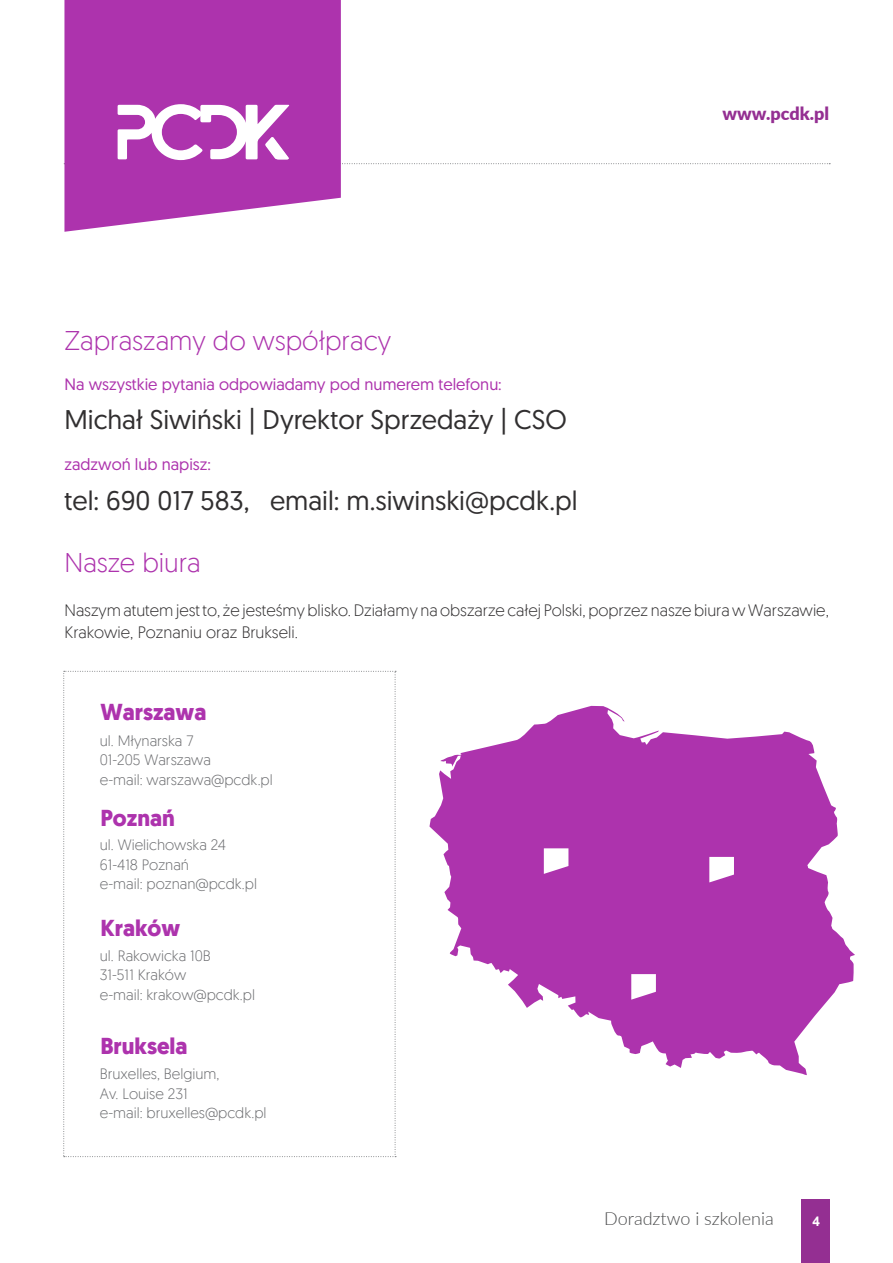
<style>
.page{position:relative;width:893px;height:1263px;background:#fff}
.page>*{position:absolute;margin:0;border:0;box-sizing:border-box;transform-origin:0 0}
.Slogan{font:27px "Geomanist";color:#312f30}
.Head{font:300 27px "Geomanist";color:#ad33ad}
.Head-2{font:700 22.5px "Geomanist";color:#ad33ad}
.Head-3{font:300 18px "Lato";color:#4b4c4d}
.Head-4{font:900 18px "Lato";color:#942f92}
.Head-5{font:300 16.5px/22.5px "Geomanist";color:#312f30}
.Head-6{font:16.5px "Geomanist";color:#ad33ad}
.Head-7{font:300 15px "Geomanist";color:#6c6d70}
.Tekst_ogolny{font:700 13.5px "Arial";color:#fff}
</style>
<div class="page">
<div style="left:801px;top:1199px;width:29px;height:64px;background:#942f92"></div>
<svg style="left:64px;top:0;width:277px;height:232px;background:#b547b5"></svg>
<svg style="left:64px;top:104px;width:766px;height:60px"></svg>
<svg style="left:429px;top:706px;width:426px;height:369px;fill:#ad33ad"></svg>
<svg style="left:544px;top:848px;width:24px;height:26px"></svg>
<svg style="left:709px;top:857px;width:25px;height:25px"></svg>
<svg style="left:631px;top:974px;width:25px;height:26px"></svg>
<svg style="left:63px;top:671px;width:333px;height:486px"></svg>
<p class="Head" style="left:64px;top:323px;width:328px">Zapraszamy do współpracy</p>
<p class="Head-6" style="left:64px;top:373px;width:439px">Na wszystkie pytania odpowiadamy pod numerem telefonu:</p>
<p class="Slogan" style="left:64px;top:402px;width:504px">Michał Siwiński | Dyrektor Sprzedaży | CSO</p>
<p class="Head-6" style="left:64px;top:454px;width:148px">zadzwoń lub napisz:</p>
<p class="Slogan" style="left:64px;top:483px;width:515px">tel: 690 017 583, email: m.siwinski@pcdk.pl</p>
<p class="Head" style="left:64px;top:545px;width:138px">Nasze biura</p>
<p class="Head-4" style="left:722px;top:100px;width:108px">www.pcdk.pl</p>
<p class="Head-5" style="left:64px;top:598px;width:766px">Naszym atutem jest to, że jesteśmy blisko. Działamy na obszarze całej Polski, poprzez nasze biura w Warszawie,<br>Krakowie, Poznaniu oraz Brukseli.</p>
<p class="Head-2" style="left:100px;top:697px;width:108px">Warszawa</p>
<p class="Head-7" style="left:100px;top:731px;width:95px">ul. Młynarska 7</p>
<p class="Head-7" style="left:100px;top:750px;width:113px">01-205 Warszawa</p>
<p class="Head-7" style="left:100px;top:770px;width:174px">e-mail: warszawa@pcdk.pl</p>
<p class="Head-2" style="left:100px;top:803px;width:76px">Poznań</p>
<p class="Head-7" style="left:100px;top:835px;width:128px">ul. Wielichowska 24</p>
<p class="Head-7" style="left:100px;top:855px;width:91px">61-418 Poznań</p>
<p class="Head-7" style="left:100px;top:874px;width:159px">e-mail: poznan@pcdk.pl</p>
<p class="Head-2" style="left:100px;top:913px;width:81px">Kraków</p>
<p class="Head-7" style="left:100px;top:946px;width:112px">ul. Rakowicka 10B</p>
<p class="Head-7" style="left:100px;top:965px;width:88px">31-511 Kraków</p>
<p class="Head-7" style="left:100px;top:985px;width:157px">e-mail: krakow@pcdk.pl</p>
<p class="Head-2" style="left:100px;top:1030px;width:89px">Bruksela</p>
<p class="Head-7" style="left:100px;top:1064px;width:121px">Bruxelles, Belgium,</p>
<p class="Head-7" style="left:100px;top:1084px;width:89px">Av. Louise 231</p>
<p class="Head-7" style="left:100px;top:1103px;width:168px">e-mail: bruxelles@pcdk.pl</p>
<p class="Head-3" style="left:604px;top:1206px;width:171px">Doradztwo i szkolenia</p>
<p class="Tekst_ogolny" style="left:812px;top:1212px;width:9px">4</p>
</div>
